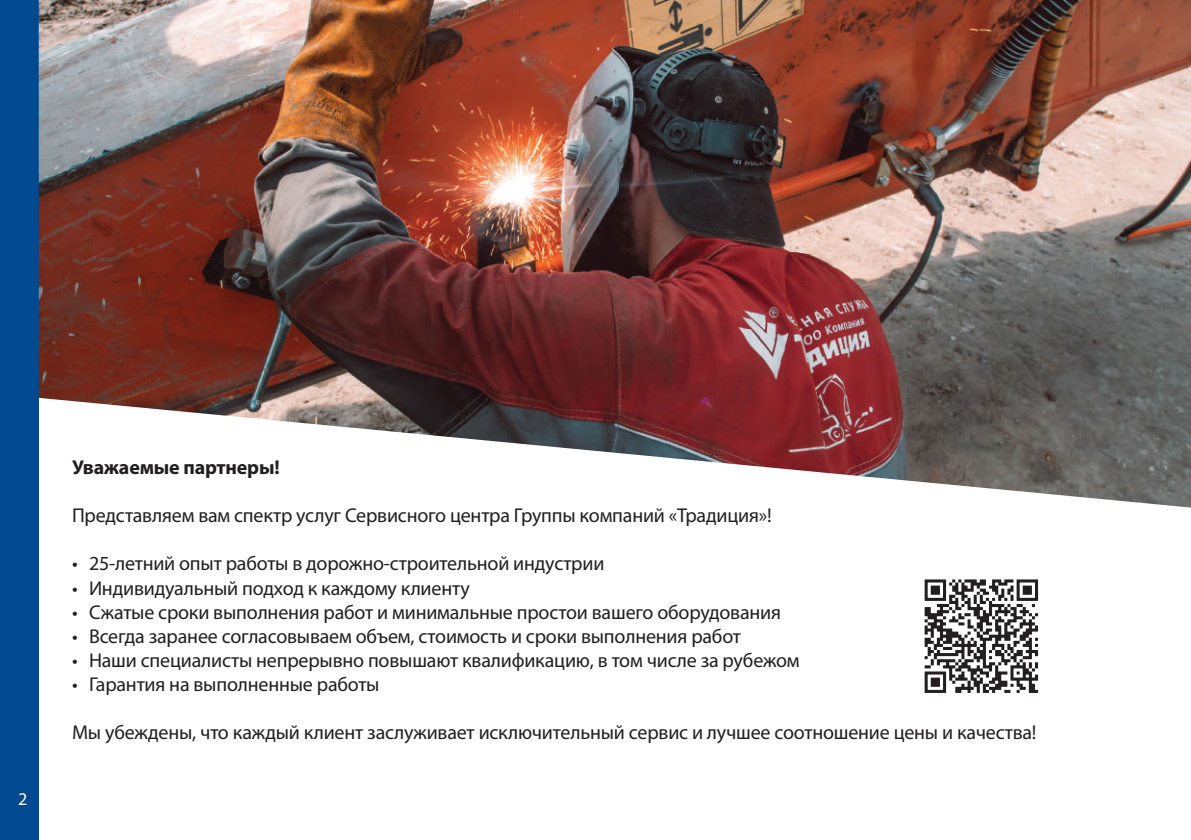
<style>
.page{position:relative;width:1191px;height:840px;background:#fff}
.page>*{position:absolute;margin:0;border:0;box-sizing:border-box;transform-origin:0 0}
.t1{font:20px "Myriad Pro";letter-spacing:-.01em;color:#231f20}
.t2{font:700 20px "Myriad Pro";letter-spacing:-.01em;color:#231f20}
.t3{font:18px "Myriad Pro";color:#fff}
</style>
<div class="page">
<div style="left:0;top:0;width:39px;height:839px;background:#014990"></div>
<img style="left:39px;top:0;width:1152px;height:507px">
<svg style="left:924px;top:579px;width:114px;height:113px"></svg>
<p class="t3" style="left:18px;top:788px;width:11px">2</p>
<p class="t2" style="left:72px;top:456px;width:209px">Уважаемые партнеры!</p>
<p class="t1" style="left:72px;top:504px;width:701px">Представляем вам спектр услуг Сервисного центра Группы компаний «Традиция»!</p>
<p class="t1" style="left:72px;top:552px;width:534px">• 25-летний опыт работы в дорожно-строительной индустрии</p>
<p class="t1" style="left:72px;top:576px;width:399px">• Индивидуальный подход к каждому клиенту</p>
<p class="t1" style="left:72px;top:600px;width:710px">• Сжатые сроки выполнения работ и минимальные простои вашего оборудования</p>
<p class="t1" style="left:72px;top:624px;width:670px">• Всегда заранее согласовываем объем, стоимость и сроки выполнения работ</p>
<p class="t1" style="left:72px;top:648px;width:729px">• Наши специалисты непрерывно повышают квалификацию, в том числе за рубежом</p>
<p class="t1" style="left:72px;top:672px;width:309px">• Гарантия на выполненные работы</p>
<p class="t1" style="left:72px;top:720px;width:966px">Мы убеждены, что каждый клиент заслуживает исключительный сервис и лучшее соотношение цены и качества!</p>
</div>
